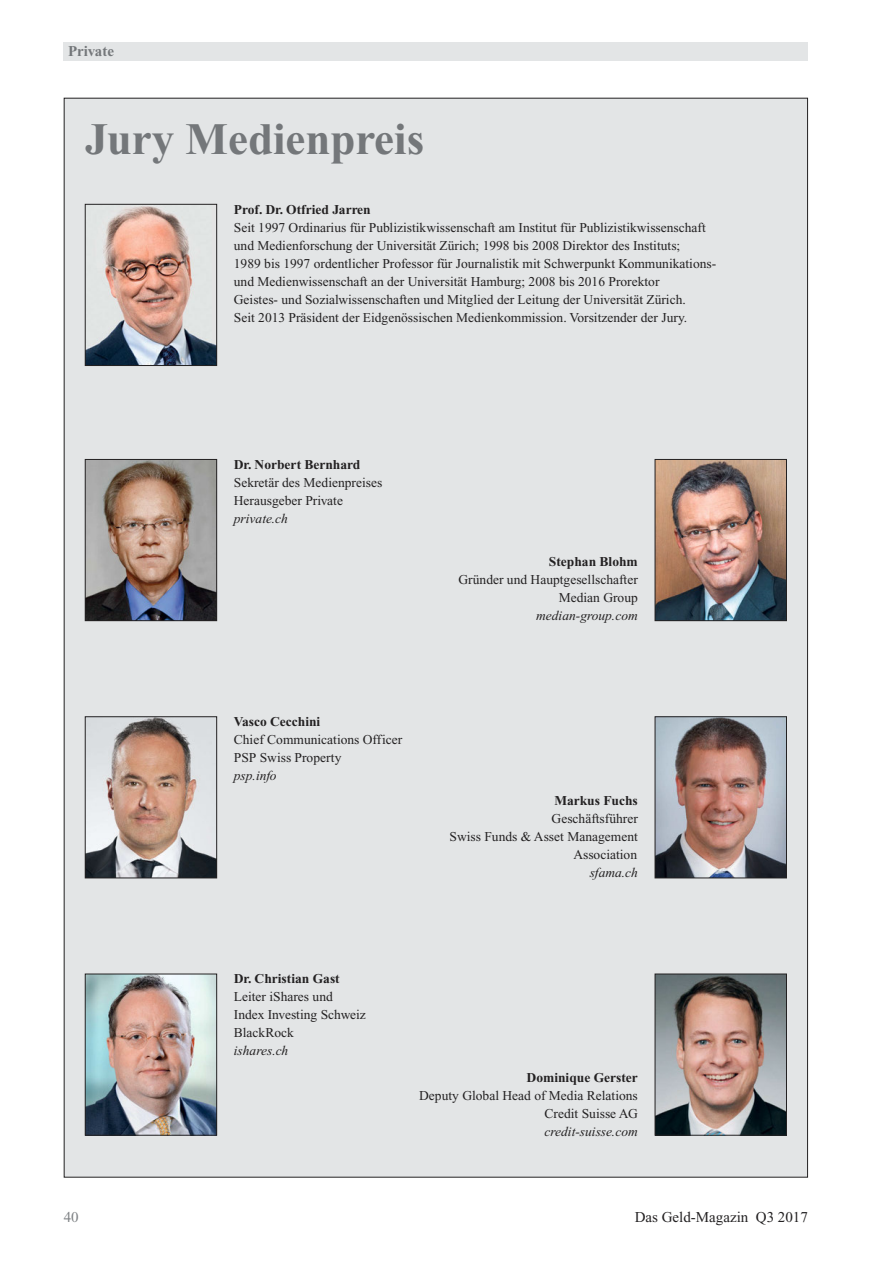
<style>
.page{position:relative;width:893px;height:1263px;background:#fff}
.page>*{position:absolute;margin:0;border:0;box-sizing:border-box;transform-origin:0 0}
.t1{font:700 45px "Times New Roman PS Std";color:#74777a}
.t2{font:15px "Times New Roman PS Std";color:#232122}
.t3{font:700 15px "Times New Roman PS Std";color:#74777a}
.t4{font:15px "Times New Roman PS Std";color:#7f8285}
.t5{font:13.5px/18px "Times New Roman PS Std";color:#232122}
.t6{font:700 13.5px "Times New Roman PS Std";color:#232122}
.t7{font:italic 13.5px "Times New Roman PS Std";color:#232122}
</style>
<div class="page">
<div style="left:64px;top:43px;width:744px;height:18px;background:#e3e5e6"></div>
<div style="left:65px;top:99px;width:742px;height:1078px;background:#e3e5e6"></div>
<img style="left:87px;top:206px;width:128px;height:158px">
<div style="left:85px;top:204px;width:132px;height:162px;border:1px solid #232122"></div>
<img style="left:87px;top:461px;width:128px;height:158px">
<div style="left:85px;top:459px;width:132px;height:162px;border:1px solid #232122"></div>
<img style="left:657px;top:976px;width:128px;height:157px">
<div style="left:655px;top:974px;width:132px;height:161px;border:1px solid #232122"></div>
<img style="left:657px;top:718px;width:128px;height:158px">
<div style="left:655px;top:716px;width:132px;height:162px;border:1px solid #232122"></div>
<img style="left:87px;top:718px;width:128px;height:158px">
<div style="left:85px;top:716px;width:132px;height:162px;border:1px solid #232122"></div>
<img style="left:87px;top:976px;width:128px;height:157px">
<div style="left:85px;top:974px;width:132px;height:161px;border:1px solid #232122"></div>
<img style="left:657px;top:461px;width:128px;height:158px">
<div style="left:655px;top:459px;width:132px;height:162px;border:1px solid #232122"></div>
<p class="t3" style="left:68px;top:46px;width:48px">Private</p>
<h1 class="t1" style="left:85px;top:124px;width:341px">Jury Medienpreis</h1>
<p class="t6" style="left:234px;top:205px;width:138px">Prof. Dr. Otfried Jarren</p>
<p class="t5" style="left:234px;top:219px;width:484px">Seit 1997 Ordinarius für Publizistikwissenschaft am Institut für Publizistik wissenschaft und Medienforschung der Universität Zürich; 1998 bis 2008 Direktor des Instituts;<br>1989 bis 1997 ordentlicher Professor für Journalistik mit Schwerpunkt Kommunikations&shy;und Medienwissenschaft an der Universität Hamburg; 2008 bis 2016 Prorektor<br>Geistes- und Sozialwissenschaften und Mitglied der Leitung der Universität Zürich.<br>Seit 2013 Präsident der Eidgenössischen Medienkommission. Vorsitzender der Jury.</p>
<p class="t6" style="left:234px;top:460px;width:128px">Dr. Norbert Bernhard</p>
<p class="t5" style="left:234px;top:474px;width:150px">Sekretär des Medienpreises<br>Herausgeber Private</p>
<p class="t7" style="left:234px;top:513px;width:55px">private.ch</p>
<p class="t6" style="left:234px;top:717px;width:88px">Vasco Cecchini</p>
<p class="t5" style="left:234px;top:732px;width:170px">Chief Communications Officer<br>PSP Swiss Property</p>
<p class="t7" style="left:234px;top:771px;width:44px">psp.info</p>
<p class="t6" style="left:549px;top:557px;width:90px">Stephan Blohm</p>
<p class="t5" style="left:458px;top:572px;width:181px;text-align:right">Gründer und Hauptgesellschafter<br>Median Group</p>
<p class="t7" style="left:536px;top:611px;width:103px">median-group.com</p>
<p class="t6" style="left:554px;top:796px;width:85px">Markus Fuchs</p>
<p class="t5" style="left:450px;top:811px;width:190px;text-align:right">Geschäftsführer<br>Swiss Funds &amp; Asset Management<br>Association</p>
<p class="t7" style="left:590px;top:868px;width:50px">sfama.ch</p>
<p class="t6" style="left:234px;top:974px;width:107px">Dr. Christian Gast</p>
<p class="t5" style="left:234px;top:989px;width:134px">Leiter iShares und<br>Index Investing Schweiz<br>BlackRock</p>
<p class="t7" style="left:234px;top:1046px;width:56px">ishares.ch</p>
<p class="t6" style="left:527px;top:1072px;width:113px">Dominique Gerster</p>
<p class="t5" style="left:419px;top:1087px;width:220px;text-align:right">Deputy Global Head of Media Relations<br>Credit Suisse AG</p>
<p class="t7" style="left:544px;top:1126px;width:95px">credit-suisse.com</p>
<p class="t4" style="left:64px;top:1212px;width:16px">40</p>
<p class="t2" style="left:635px;top:1212px;width:175px">Das Geld-Magazin Q3 2017</p>
</div>
